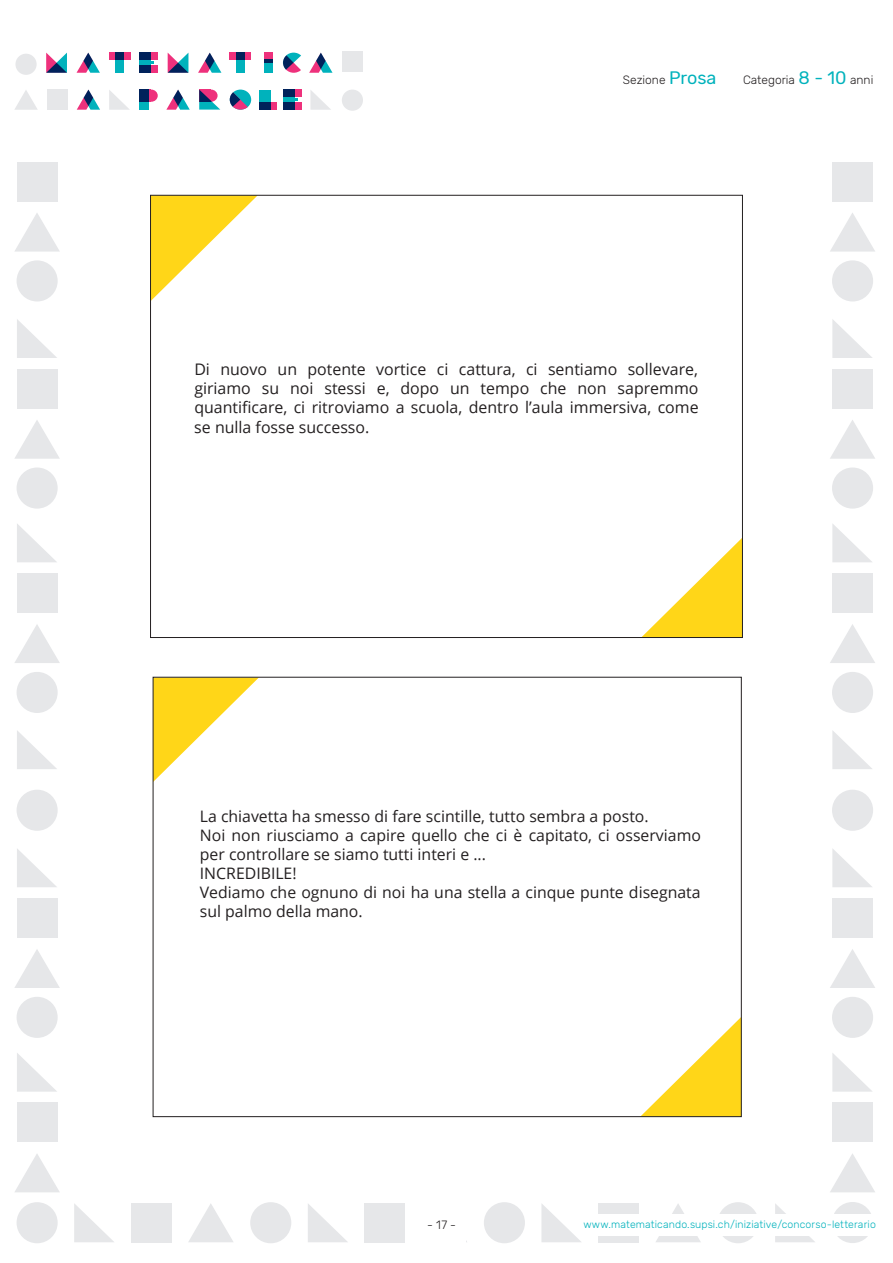
<style>
.page{position:relative;width:893px;height:1263px;background:#fff}
.page>*{position:absolute;margin:0;border:0;box-sizing:border-box;transform-origin:0 0}
.t1{font:15.9px/19px "Open Sans";color:#231f20;text-align:justify}
.t2{font:300 12px "Rubik";color:#231f20}
.t3{font:300 10.5px "Rubik";letter-spacing:.01em;color:#00b2bc}
.s1{font-weight:400;font-size:18px;color:#00b2bc}
</style>
<div class="page">
<div style="left:250px;top:1202px;width:41px;height:41px;background:#e6e7e9;border-radius:50%"></div>
<div style="left:484px;top:1202px;width:41px;height:41px;background:#e6e7e9;border-radius:50%"></div>
<svg style="left:308px;top:1204px;width:40px;height:38px"></svg>
<svg style="left:541px;top:1204px;width:40px;height:38px"></svg>
<div style="left:365px;top:1203px;width:40px;height:39px;background:#e6e7e9"></div>
<div style="left:15px;top:54px;width:22px;height:21px;background:#e6e7e9;border-radius:50%"></div>
<svg style="left:77px;top:90px;width:23px;height:20px"></svg>
<div style="left:342px;top:51px;width:21px;height:20px;background:#e6e7e9"></div>
<div style="left:342px;top:90px;width:21px;height:21px;background:#e6e7e9;border-radius:50%"></div>
<div style="left:47px;top:90px;width:21px;height:20px;background:#e6e7e9"></div>
<svg style="left:46px;top:53px;width:21px;height:20px"></svg>
<svg style="left:77px;top:53px;width:23px;height:20px"></svg>
<div style="left:116px;top:53px;width:8px;height:20px;background:#00b2bc"></div>
<svg style="left:109px;top:53px;width:22px;height:7px"></svg>
<div style="left:283px;top:90px;width:11px;height:20px;background:#00b2bc"></div>
<svg style="left:283px;top:90px;width:18px;height:7px"></svg>
<svg style="left:283px;top:102px;width:18px;height:8px"></svg>
<svg style="left:283px;top:53px;width:18px;height:20px"></svg>
<div style="left:259px;top:102px;width:18px;height:8px;background:#ee317c"></div>
<svg style="left:259px;top:90px;width:12px;height:20px"></svg>
<div style="left:264px;top:53px;width:9px;height:10px;background:#ee317c"></div>
<svg style="left:264px;top:59px;width:9px;height:14px"></svg>
<svg style="left:109px;top:90px;width:21px;height:20px"></svg>
<svg style="left:309px;top:53px;width:24px;height:20px"></svg>
<svg style="left:310px;top:90px;width:21px;height:20px"></svg>
<svg style="left:15px;top:90px;width:23px;height:20px"></svg>
<svg style="left:168px;top:53px;width:20px;height:20px"></svg>
<svg style="left:166px;top:90px;width:24px;height:20px"></svg>
<div style="left:140px;top:53px;width:11px;height:20px;background:#00b2bc"></div>
<svg style="left:140px;top:53px;width:18px;height:7px"></svg>
<svg style="left:140px;top:65px;width:18px;height:8px"></svg>
<div style="left:145px;top:90px;width:13px;height:12px;background:#ee317c;border-radius:50%"></div>
<svg style="left:139px;top:90px;width:10px;height:20px"></svg>
<svg style="left:198px;top:53px;width:23px;height:20px"></svg>
<svg style="left:199px;top:90px;width:21px;height:20px"></svg>
<div style="left:236px;top:53px;width:9px;height:20px;background:#00b2bc"></div>
<svg style="left:230px;top:53px;width:21px;height:7px"></svg>
<div style="left:230px;top:90px;width:21px;height:20px;background:#00b2bc;border-radius:50%"></div>
<svg style="left:230px;top:92px;width:18px;height:18px"></svg>
<div style="left:17px;top:162px;width:40px;height:39px;background:#e6e7e9"></div>
<svg style="left:15px;top:213px;width:45px;height:39px"></svg>
<div style="left:17px;top:260px;width:41px;height:41px;background:#e6e7e9;border-radius:50%"></div>
<svg style="left:17px;top:319px;width:40px;height:39px"></svg>
<div style="left:17px;top:369px;width:40px;height:39px;background:#e6e7e9"></div>
<svg style="left:15px;top:420px;width:45px;height:39px"></svg>
<div style="left:17px;top:467px;width:41px;height:42px;background:#e6e7e9;border-radius:50%"></div>
<svg style="left:17px;top:524px;width:40px;height:38px"></svg>
<div style="left:17px;top:573px;width:40px;height:40px;background:#e6e7e9"></div>
<svg style="left:15px;top:625px;width:45px;height:38px"></svg>
<div style="left:17px;top:672px;width:41px;height:41px;background:#e6e7e9;border-radius:50%"></div>
<svg style="left:17px;top:731px;width:40px;height:38px"></svg>
<div style="left:17px;top:790px;width:41px;height:41px;background:#e6e7e9;border-radius:50%"></div>
<svg style="left:17px;top:849px;width:40px;height:38px"></svg>
<div style="left:17px;top:898px;width:40px;height:40px;background:#e6e7e9"></div>
<svg style="left:14px;top:949px;width:46px;height:39px"></svg>
<div style="left:17px;top:997px;width:41px;height:41px;background:#e6e7e9;border-radius:50%"></div>
<svg style="left:17px;top:1053px;width:40px;height:39px"></svg>
<div style="left:17px;top:1103px;width:40px;height:39px;background:#e6e7e9"></div>
<svg style="left:15px;top:1154px;width:45px;height:38px"></svg>
<div style="left:17px;top:1202px;width:41px;height:41px;background:#e6e7e9;border-radius:50%"></div>
<div style="left:832px;top:162px;width:41px;height:39px;background:#e6e7e9"></div>
<svg style="left:830px;top:213px;width:45px;height:39px"></svg>
<div style="left:832px;top:260px;width:41px;height:41px;background:#e6e7e9;border-radius:50%"></div>
<svg style="left:832px;top:319px;width:40px;height:39px"></svg>
<div style="left:832px;top:369px;width:41px;height:39px;background:#e6e7e9"></div>
<svg style="left:830px;top:420px;width:45px;height:39px"></svg>
<div style="left:832px;top:467px;width:41px;height:42px;background:#e6e7e9;border-radius:50%"></div>
<svg style="left:832px;top:524px;width:40px;height:38px"></svg>
<div style="left:832px;top:573px;width:41px;height:40px;background:#e6e7e9"></div>
<svg style="left:830px;top:624px;width:45px;height:39px"></svg>
<div style="left:832px;top:672px;width:41px;height:41px;background:#e6e7e9;border-radius:50%"></div>
<svg style="left:832px;top:730px;width:40px;height:39px"></svg>
<div style="left:832px;top:790px;width:41px;height:41px;background:#e6e7e9;border-radius:50%"></div>
<svg style="left:832px;top:849px;width:40px;height:38px"></svg>
<div style="left:832px;top:898px;width:41px;height:40px;background:#e6e7e9"></div>
<svg style="left:830px;top:949px;width:45px;height:39px"></svg>
<div style="left:832px;top:997px;width:41px;height:41px;background:#e6e7e9;border-radius:50%"></div>
<svg style="left:832px;top:1053px;width:40px;height:39px"></svg>
<div style="left:832px;top:1103px;width:41px;height:39px;background:#e6e7e9"></div>
<svg style="left:830px;top:1154px;width:45px;height:38px"></svg>
<div style="left:832px;top:1202px;width:41px;height:41px;background:#e6e7e9;border-radius:50%"></div>
<svg style="left:74px;top:1204px;width:40px;height:38px"></svg>
<div style="left:131px;top:1203px;width:41px;height:39px;background:#e6e7e9"></div>
<svg style="left:188px;top:1204px;width:45px;height:38px"></svg>
<div style="left:717px;top:1202px;width:42px;height:41px;background:#e6e7e9;border-radius:50%"></div>
<svg style="left:775px;top:1204px;width:40px;height:38px"></svg>
<div style="left:598px;top:1203px;width:41px;height:39px;background:#e6e7e9"></div>
<svg style="left:656px;top:1204px;width:45px;height:38px"></svg>
<div style="left:578px;top:1214px;width:298px;height:22px;background:#fff"></div>
<svg style="left:152px;top:197px;width:104px;height:103px"></svg>
<svg style="left:643px;top:539px;width:98px;height:97px"></svg>
<svg style="left:155px;top:679px;width:103px;height:101px"></svg>
<svg style="left:642px;top:1019px;width:97px;height:96px"></svg>
<p class="t2" style="left:623px;top:73px;width:95px">Sezione <span class="s1">Prosa</span></p>
<p class="t2" style="left:743px;top:73px;width:132px">Categoria <span class="s1">8 - 10</span> anni</p>
<p class="t1" style="left:194px;top:359px;width:506px">Di nuovo un potente vortice ci cattura, ci sentiamo sollevare, giriamo su noi stessi e, dopo un tempo che non sapremmo quantificare, ci ritroviamo a scuola, dentro l’aula immersiva, come se nulla fosse successo.</p>
<p class="t1" style="left:200px;top:806px;width:503px;text-align:left">La chiavetta ha smesso di fare scintille, tutto sembra a posto.<br>Noi non riusciamo a capire quello che ci è capitato, ci osserviamo per controllare se siamo tutti interi e ...<br>INCREDIBILE!<br>Vediamo che ognuno di noi ha una stella a cinque punte disegnata sul palmo della mano.</p>
<p class="t2" style="left:427px;top:1218px;width:30px">- 17 -</p>
<p class="t3" style="left:583px;top:1218px;width:294px">www.matematicando.supsi.ch/iniziative/concorso-letterario</p>
</div>
